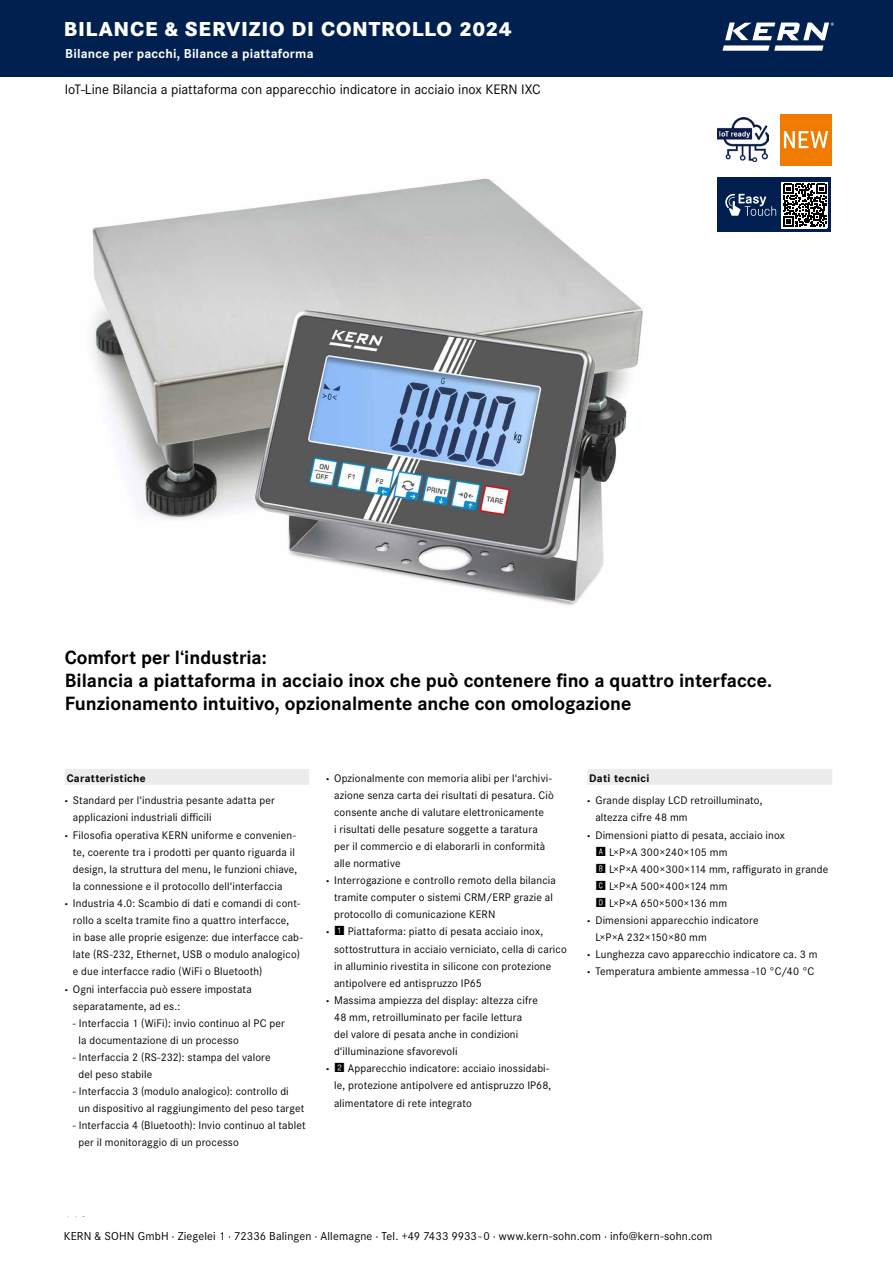
<style>
.page{position:relative;width:893px;height:1263px;background:#fff}
.page>*{position:absolute;margin:0;border:0;box-sizing:border-box;transform-origin:0 0}
.t1{font:800 21px "Corporate S Pro";letter-spacing:.035em;color:#fff}
.t2{font:700 19.95px/22.8px "Corporate S Pro";color:#000}
.t3{font:14.25px "Corporate S Pro";color:#000}
.t4{font:700 13.5px "Corporate S Pro";letter-spacing:.015em;color:#fff}
.t5{font:12px "Corporate S Pro";letter-spacing:.015em;color:#000}
.t6{font:11.4px/17.1px "Corporate S Pro";letter-spacing:.015em;color:#000}
.s1{font-weight:700}
.s2{font-weight:800}
.s3{font-family:"Square Frame Neg";font-size:12.45px}
</style>
<div class="page">
<img style="left:92px;top:178px;width:551px;height:428px">
<img style="left:717px;top:117px;width:51px;height:45px">
<div style="left:780px;top:114px;width:52px;height:51px;background:#ef7c00"></div>
<svg style="left:784px;top:131px;width:44px;height:17px"></svg>
<div style="left:65px;top:769px;width:244px;height:16px;background:#ececec"></div>
<div style="left:587px;top:769px;width:245px;height:16px;background:#ececec"></div>
<div style="left:717px;top:177px;width:114px;height:54px;background:#001f4f"></div>
<svg style="left:725px;top:194px;width:51px;height:22px"></svg>
<svg style="left:782px;top:182px;width:45px;height:46px"></svg>
<svg style="left:783px;top:184px;width:43px;height:43px;background:#606060"></svg>
<div style="left:0;top:0;width:893px;height:76px;background:#00214f"></div>
<svg style="left:722px;top:23px;width:112px;height:28px"></svg>
<h1 class="t1" style="left:64px;top:12px;width:450px">BILANCE &amp; SERVIZIO DI CONTROLLO 2024</h1>
<p class="t4" style="left:65px;top:43px;width:250px">Bilance per pacchi, Bilance a piattaforma</p>
<p class="t3" style="left:65px;top:79px;width:477px">IoT-Line Bilancia a piattaforma con apparecchio indicatore in acciaio inox KERN IXC</p>
<h2 class="t2" style="left:65px;top:645px;width:709px">Comfort per l‘industria:<br>Bilancia a piattaforma in acciaio inox che può contenere fino a quattro interfacce.<br>Funzionamento intuitivo, opzionalmente anche con omologazione</h2>
<p class="t6" style="left:65px;top:765px;width:212px;line-height:22.8px"><span class="s1">Caratteristiche<br></span><span class="s2">·</span> Standard per l‘industria pesante adatta per</p>
<p class="t6" style="left:73px;top:808px;width:140px">applicazioni industriali difficili</p>
<p class="t6" style="left:65px;top:825px;width:233px"><span class="s2">·</span> Filosofia operativa KERN uniforme e convenien-</p>
<p class="t6" style="left:73px;top:842px;width:223px">te, coerente tra i prodotti per quanto riguarda il</p>
<p class="t6" style="left:73px;top:860px;width:226px">design, la struttura del menu, le funzioni chiave,</p>
<p class="t6" style="left:73px;top:877px;width:211px">la connessione e il protocollo dell‘interfaccia</p>
<p class="t6" style="left:65px;top:894px;width:237px"><span class="s2">·</span> Industria 4.0: Scambio di dati e comandi di cont-</p>
<p class="t6" style="left:73px;top:911px;width:218px">rollo a scelta tramite fino a quattro interfacce,</p>
<p class="t6" style="left:73px;top:928px;width:231px">in base alle proprie esigenze: due interfacce cab-</p>
<p class="t6" style="left:73px;top:945px;width:228px">late (RS-232, Ethernet, USB o modulo analogico)</p>
<p class="t6" style="left:73px;top:962px;width:191px">e due interfacce radio (WiFi o Bluetooth)</p>
<p class="t6" style="left:65px;top:979px;width:189px"><span class="s2">·</span> Ogni interfaccia può essere impostata</p>
<p class="t6" style="left:73px;top:996px;width:109px">separatamente, ad es.:</p>
<p class="t6" style="left:79px;top:1013px;width:208px;text-indent:-6px">- Interfaccia 1 (WiFi): invio continuo al PC per la documentazione di un processo</p>
<p class="t6" style="left:79px;top:1048px;width:194px;text-indent:-6px">- Interfaccia 2 (RS-232): stampa del valore del peso stabile</p>
<p class="t6" style="left:79px;top:1082px;width:227px;text-indent:-6px">- Interfaccia 3 (modulo analogico): controllo di<br>un dispositivo al raggiungimento del peso target</p>
<p class="t6" style="left:79px;top:1116px;width:229px;text-indent:-6px">- Interfaccia 4 (Bluetooth): Invio continuo al tablet per il monitoraggio di un processo</p>
<p class="t6" style="left:326px;top:768px;width:227px"><span class="s2">·</span> Opzionalmente con memoria alibi per l‘archivi-</p>
<p class="t6" style="left:334px;top:785px;width:221px">azione senza carta dei risultati di pesatura. Ciò</p>
<p class="t6" style="left:334px;top:803px;width:211px">consente anche di valutare elettronicamente</p>
<p class="t6" style="left:334px;top:820px;width:205px">i risultati delle pesature soggette a taratura</p>
<p class="t6" style="left:334px;top:837px;width:213px">per il commercio e di elaborarli in conformità</p>
<p class="t6" style="left:334px;top:854px;width:68px">alle normative</p>
<p class="t6" style="left:326px;top:871px;width:231px"><span class="s2">·</span> Interrogazione e controllo remoto della bilancia</p>
<p class="t6" style="left:334px;top:888px;width:220px">tramite computer o sistemi CRM/ERP grazie al</p>
<p class="t6" style="left:334px;top:905px;width:163px">protocollo di comunicazione KERN</p>
<p class="t6" style="left:326px;top:922px;width:219px"><span class="s2">·</span> <span class="s3">1</span> Piattaforma: piatto di pesata acciaio inox,</p>
<p class="t6" style="left:334px;top:939px;width:234px">sottostruttura in acciaio verniciato, cella di carico</p>
<p class="t6" style="left:334px;top:956px;width:219px">in alluminio rivestita in silicone con protezione</p>
<p class="t6" style="left:334px;top:974px;width:149px">antipolvere ed antispruzzo IP65</p>
<p class="t6" style="left:326px;top:991px;width:213px"><span class="s2">·</span> Massima ampiezza del display: altezza cifre</p>
<p class="t6" style="left:334px;top:1008px;width:190px">48 mm, retroilluminato per facile lettura</p>
<p class="t6" style="left:334px;top:1025px;width:186px">del valore di pesata anche in condizioni</p>
<p class="t6" style="left:334px;top:1042px;width:125px">d‘illuminazione sfavorevoli</p>
<p class="t6" style="left:326px;top:1059px;width:225px"><span class="s2">·</span> <span class="s3">2</span> Apparecchio indicatore: acciaio inossidabi-</p>
<p class="t6" style="left:334px;top:1076px;width:219px">le, protezione antipolvere ed antispruzzo IP68,</p>
<p class="t6" style="left:334px;top:1093px;width:139px">alimentatore di rete integrato</p>
<p class="t6" style="left:587px;top:765px;width:177px;line-height:22.8px"><span class="s1">Dati tecnici<br></span><span class="s2">·</span> Grande display LCD retroilluminato,</p>
<p class="t6" style="left:595px;top:808px;width:94px">altezza cifre 48 mm</p>
<p class="t6" style="left:587px;top:825px;width:199px"><span class="s2">·</span> Dimensioni piatto di pesata, acciaio inox</p>
<p class="t6" style="left:595px;top:842px;width:134px"><span class="s3">A</span> L×P×A 300×240×105 mm</p>
<p class="t6" style="left:595px;top:860px;width:234px"><span class="s3">B</span> L×P×A 400×300×114 mm, raffigurato in grande</p>
<p class="t6" style="left:595px;top:877px;width:134px"><span class="s3">C</span> L×P×A 500×400×124 mm</p>
<p class="t6" style="left:595px;top:894px;width:133px"><span class="s3">D</span> L×P×A 650×500×136 mm</p>
<p class="t6" style="left:587px;top:911px;width:173px"><span class="s2">·</span> Dimensioni apparecchio indicatore</p>
<p class="t6" style="left:595px;top:928px;width:113px">L×P×A 232×150×80 mm</p>
<p class="t6" style="left:587px;top:945px;width:232px"><span class="s2">·</span> Lunghezza cavo apparecchio indicatore ca. 3 m</p>
<p class="t6" style="left:587px;top:962px;width:229px"><span class="s2">·</span> Temperatura ambiente ammessa -10 °C/40 °C</p>
<p class="t5" style="left:64px;top:1227px;width:650px">KERN &amp; SOHN GmbH · Ziegelei 1 · 72336 Balingen · Allemagne · Tel. +49 7433 9933 - 0 · www.kern-sohn.com · info@kern-sohn.com</p>
</div>
